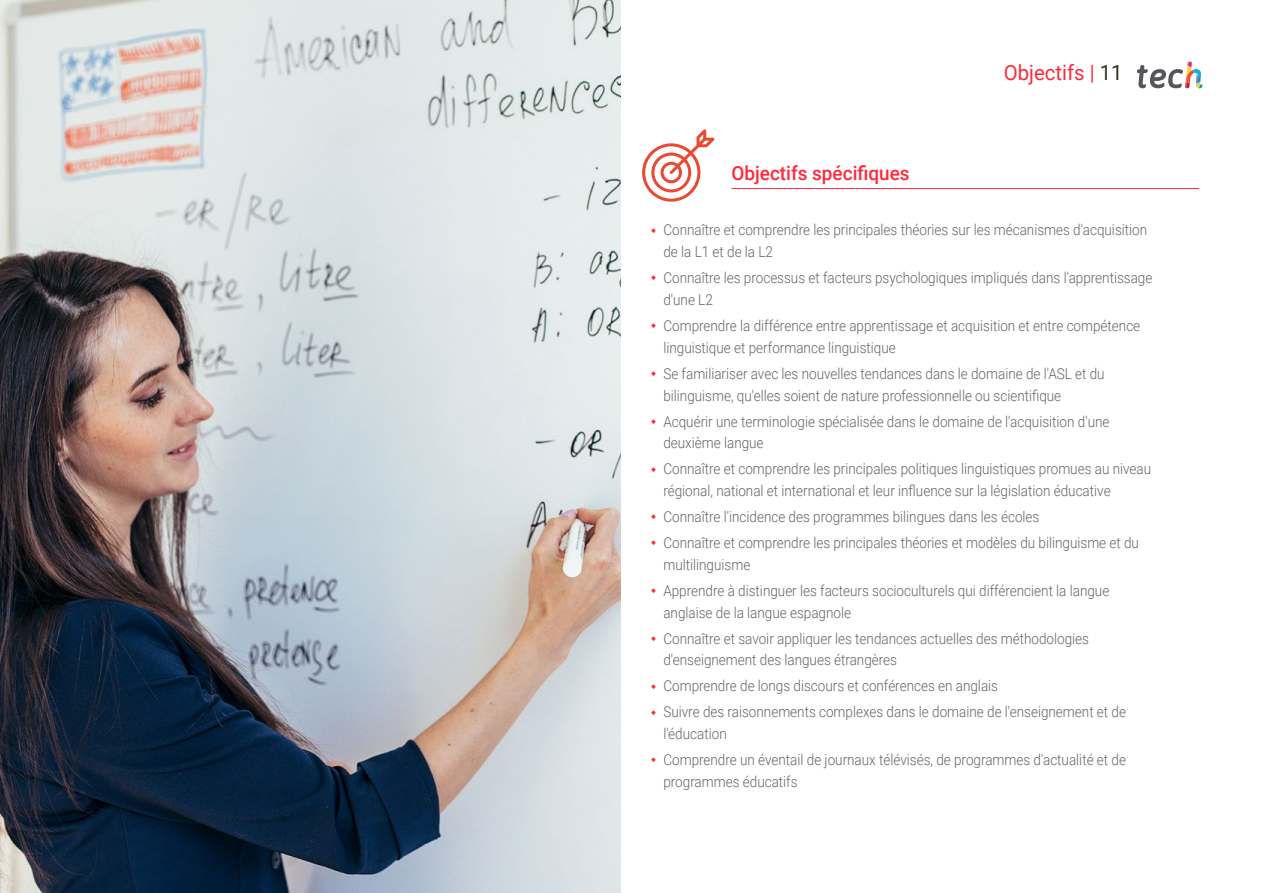
<style>
.page{position:relative;width:1263px;height:893px;background:#fff}
.page>*{position:absolute;margin:0;border:0;box-sizing:border-box;transform-origin:0 0}
.t1{font:21px "Roboto";color:#ff293a}
.t2{font:500 19.5px "Roboto";color:#ff293a}
.t3{font:300 15px/21.8px "Roboto";color:#61646a;scale:.9 1}
.s1{color:#312e20}
</style>
<div class="page">
<hr style="left:731px;top:188px;width:468px;height:1px;background:#ff293a">
<svg style="left:642px;top:129px;width:72px;height:73px"></svg>
<img style="left:0;top:0;width:621px;height:893px">
<svg style="left:1137px;top:62px;width:65px;height:27px"></svg>
<h2 class="t2" style="left:731px;top:160px;width:180px">Objectifs spécifiques</h2>
<h1 class="t1" style="left:1004px;top:57px;width:120px">Objectifs | <span class="s1">11</span></h1>
<p class="t3" style="left:663px;top:219px;width:539px">Connaître et comprendre les principales théories sur les mécanismes d'acquisition de la L1 et de la L2</p>
<p class="t3" style="left:663px;top:266px;width:545px">Connaître les processus et facteurs psychologiques impliqués dans l'apprentissage d'une L2</p>
<p class="t3" style="left:663px;top:314px;width:531px">Comprendre la différence entre apprentissage et acquisition et entre compétence linguistique et performance linguistique</p>
<p class="t3" style="left:663px;top:362px;width:492px">Se familiariser avec les nouvelles tendances dans le domaine de l'ASL et du bilinguisme, qu'elles soient de nature professionnelle ou scientifique</p>
<p class="t3" style="left:663px;top:410px;width:497px">Acquérir une terminologie spécialisée dans le domaine de l'acquisition d'une deuxième langue</p>
<p class="t3" style="left:663px;top:457px;width:543px">Connaître et comprendre les principales politiques linguistiques promues au niveau régional, national et international et leur influence sur la législation éducative</p>
<p class="t3" style="left:663px;top:503px;width:530px;line-height:26px">Connaître l'incidence des programmes bilingues dans les écoles<br>Connaître et comprendre les principales théories et modèles du bilinguisme et du</p>
<p class="t3" style="left:663px;top:551px;width:497px;line-height:26px">multilinguisme<br>Apprendre à distinguer les facteurs socioculturels qui différencient la langue</p>
<p class="t3" style="left:663px;top:599px;width:474px;line-height:26px">anglaise de la langue espagnole<br>Connaître et savoir appliquer les tendances actuelles des méthodologies</p>
<p class="t3" style="left:663px;top:646px;width:515px;line-height:26px">d'enseignement des langues étrangères<br>Comprendre de longs discours et conférences en anglais<br>Suivre des raisonnements complexes dans le domaine de l'enseignement et de</p>
<p class="t3" style="left:663px;top:720px;width:515px;line-height:26px">l'éducation<br>Comprendre un éventail de journaux télévisés, de programmes d'actualité et de</p>
<p class="t3" style="left:663px;top:770px;width:151px">programmes éducatifs</p>
</div>
